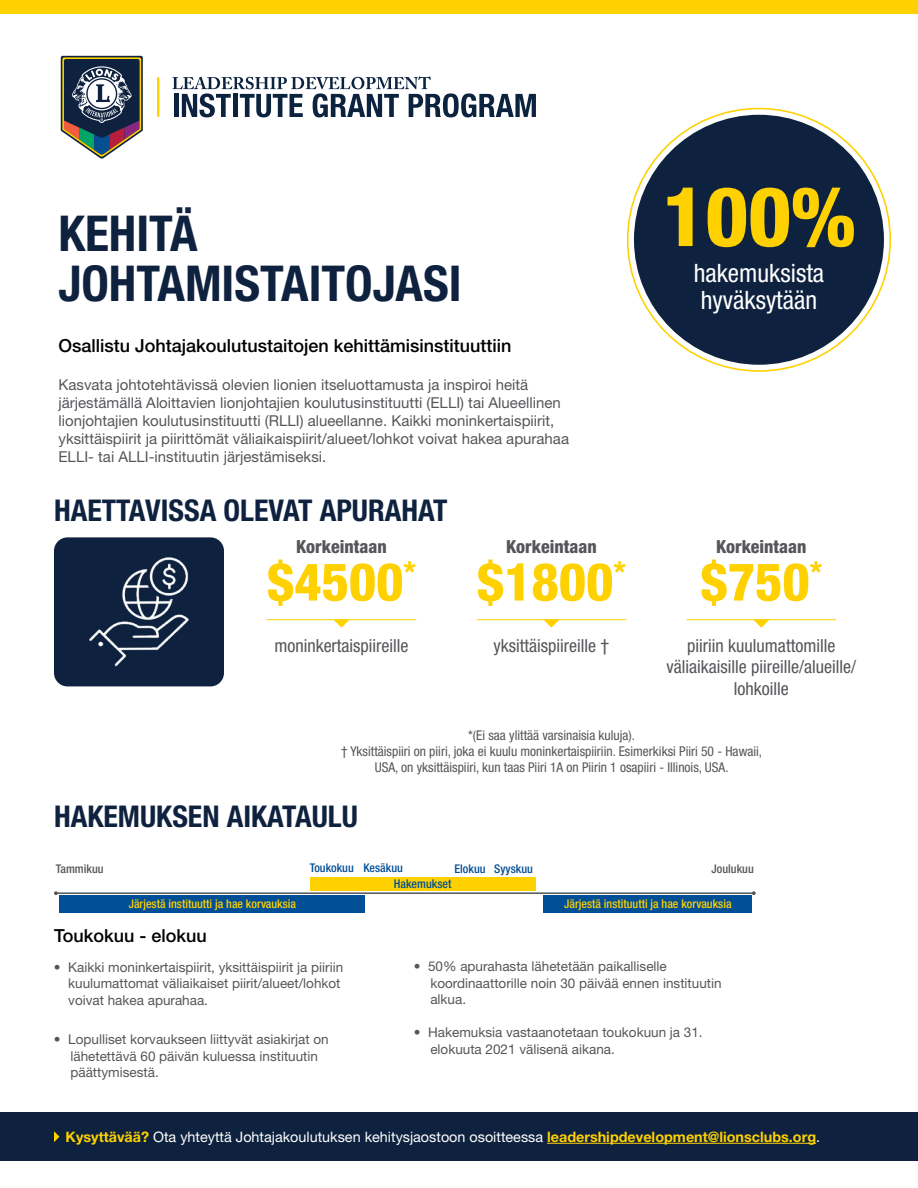
<style>
.page{position:relative;width:918px;height:1188px;background:#fff}
.page>*{position:absolute;margin:0;border:0;box-sizing:border-box;transform-origin:0 0}
.t1{font:800 condensed 82.5px "Helvetica Neue LT Std";color:#ffd100}
.t2{font:800 condensed 52.5px "Helvetica Neue LT Std";color:#ffd100}
.t3{font:700 condensed 49.5px/49.5px "Helvetica Neue LT Std";color:#0e223f}
.t4{font:700 condensed 30px "Helvetica Neue LT Std";color:#0e223f}
.t5{font:condensed 25.35px/26.8px "Helvetica Neue LT Std";color:#fff}
.t6{font:condensed 18px/21.6px "Helvetica Neue LT Std";color:#55565a;text-align:center}
.t7{font:500 18px "Helvetica Neue LT Std";color:#000}
.t8{font:800 condensed 18px "Helvetica Neue LT Std";color:#55565a}
.t9{font:15px/18px "Helvetica Neue LT Std";color:#55565a}
.t10{font:14.4px "Helvetica Neue LT Std";color:#fff}
.t11{font:13.5px/16.5px "Helvetica Neue LT Std";color:#55565a}
.t12{font:condensed 13.5px/16.2px "Helvetica Neue LT Std";color:#55565a;text-align:center}
.t13{font:500 condensed 12px "Helvetica Neue LT Std";color:#ffd100}
.t14{font:500 condensed 12px "Helvetica Neue LT Std";color:#004e95}
.t15{font:500 condensed 12px "Helvetica Neue LT Std";color:#55565a}
.s1{font-weight:700;color:#ffd100}
</style>
<div class="page">
<div style="left:0;top:1112px;width:918px;height:49px;background:#0e223f"></div>
<hr style="left:547px;top:1143px;width:269px;height:1px;background:#ffd100">
<div style="left:0;top:0;width:918px;height:14px;background:#ffd100"></div>
<div style="left:634px;top:115px;width:250px;height:250px;background:#0e223f;border-radius:50%"></div>
<svg style="left:333px;top:620px;width:17px;height:8px"></svg>
<hr style="left:267px;top:619px;width:149px;height:1px;background:#ffd100">
<svg style="left:543px;top:620px;width:16px;height:8px"></svg>
<hr style="left:477px;top:619px;width:149px;height:1px;background:#ffd100">
<svg style="left:753px;top:620px;width:16px;height:8px"></svg>
<hr style="left:687px;top:619px;width:149px;height:1px;background:#ffd100">
<svg style="left:54px;top:1131px;width:6px;height:11px"></svg>
<hr style="left:56px;top:892px;width:698px;height:2px;background:#55565a">
<svg style="left:54px;top:891px;width:4px;height:4px"></svg>
<div style="left:310px;top:877px;width:226px;height:14px;background:#ffd100"></div>
<img style="left:54px;top:537px;width:170px;height:149px">
<svg style="left:173px;top:76px;width:363px;height:41px"></svg>
<hr style="left:157px;top:77px;width:2px;height:40px;background:#ffd100">
<svg style="left:61px;top:56px;width:82px;height:103px"></svg>
<div style="left:544px;top:895px;width:208px;height:17px;background:#004e95"></div>
<div style="left:60px;top:895px;width:305px;height:17px;background:#004e95"></div>
<h3 class="t3" style="left:58px;top:208px;width:405px">KEHITÄ<br>JOHTAMISTAITOJASI</h3>
<h3 class="t7" style="left:58px;top:335px;width:455px">Osallistu Johtajakoulutustaitojen kehittämisinstituuttiin</h3>
<p class="t9" style="left:58px;top:375px;width:512px">Kasvata johtotehtävissä olevien lionien itseluottamusta ja inspiroi heitä järjestämällä Aloittavien lionjohtajien koulutusinstituutti (ELLI) tai Alueellinen lionjohtajien koulutusinstituutti (RLLI) alueellanne. Kaikki moninkertaispiirit, yksittäispiirit ja piirittömät väliaikaispiirit/alueet/lohkot voivat hakea apurahaa ELLI- tai ALLI-instituutin järjestämiseksi.</p>
<h3 class="t4" style="left:54px;top:492px;width:395px">HAETTAVISSA OLEVAT APURAHAT</h3>
<h1 class="t1" style="left:662px;top:166px;width:194px">100%</h1>
<h3 class="t5" style="left:694px;top:259px;width:132px">hakemuksista hyväksytään</h3>
<h3 class="t8" style="left:296px;top:536px;width:92px">Korkeintaan</h3>
<h3 class="t8" style="left:716px;top:536px;width:92px">Korkeintaan</h3>
<h2 class="t2" style="left:701px;top:549px;width:123px">$750<sup>*</sup></h2>
<h3 class="t6" style="left:667px;top:634px;width:191px">piiriin kuulumattomille väliaikaisille piireille/alueille/ lohkoille</h3>
<p class="t12" style="left:341px;top:727px;width:423px">*(Ei saa ylittää varsinaisia kuluja).<br>† Yksittäispiiri on piiri, joka ei kuulu moninkertaispiiriin. Esimerkiksi Piiri 50 - Hawaii,<br>USA, on yksittäispiiri, kun taas Piiri 1A on Piirin 1 osapiiri - Illinois, USA.</p>
<h3 class="t8" style="left:506px;top:536px;width:92px">Korkeintaan</h3>
<h2 class="t2" style="left:477px;top:549px;width:150px">$1800<sup>*</sup></h2>
<h3 class="t6" style="left:494px;top:634px;width:117px">yksittäispiireille †</h3>
<h2 class="t2" style="left:267px;top:549px;width:150px">$4500<sup>*</sup></h2>
<h3 class="t6" style="left:274px;top:634px;width:136px">moninkertaispiireille</h3>
<h3 class="t4" style="left:54px;top:799px;width:305px">HAKEMUKSEN AIKATAULU</h3>
<p class="t15" style="left:56px;top:862px;width:49px">Tammikuu</p>
<p class="t14" style="left:363px;top:860px;width:41px">Kesäkuu</p>
<p class="t14" style="left:455px;top:862px;width:80px">Elokuu Syyskuu</p>
<p class="t15" style="left:712px;top:862px;width:44px">Joulukuu</p>
<p class="t14" style="left:394px;top:877px;width:59px">Hakemukset</p>
<p class="t13" style="left:129px;top:897px;width:169px">Järjestä instituutti ja hae korvauksia</p>
<p class="t13" style="left:564px;top:897px;width:169px">Järjestä instituutti ja hae korvauksia</p>
<p class="t14" style="left:310px;top:860px;width:46px">Toukokuu</p>
<h3 class="t7" style="left:54px;top:925px;width:154px">Toukokuu - elokuu</h3>
<p class="t11" style="left:68px;top:958px;width:277px;text-indent:-14px">• Kaikki moninkertaispiirit, yksittäispiirit ja piiriin kuulumattomat väliaikaiset piirit/alueet/lohkot voivat hakea apurahaa.</p>
<p class="t11" style="left:70px;top:1031px;width:260px;text-indent:-16px">• Lopulliset korvaukseen liittyvät asiakirjat on lähetettävä 60 päivän kuluessa instituutin päättymisestä.</p>
<p class="t11" style="left:430px;top:958px;width:293px;text-indent:-16px">• 50% apurahasta lähetetään paikalliselle koordinaattorille noin 30 päivää ennen instituutin alkua.</p>
<p class="t11" style="left:430px;top:1024px;width:274px;text-indent:-16px">• Hakemuksia vastaanotetaan toukokuun ja 31. elokuuta 2021 välisenä aikana.</p>
<p class="t10" style="left:66px;top:1128px;width:756px"><span class="s1">Kysyttävää?</span> Ota yhteyttä Johtajakoulutuksen kehitysjaostoon osoitteessa <span class="s1">leadershipdevelopment@lionsclubs.org</span>.</p>
</div>
